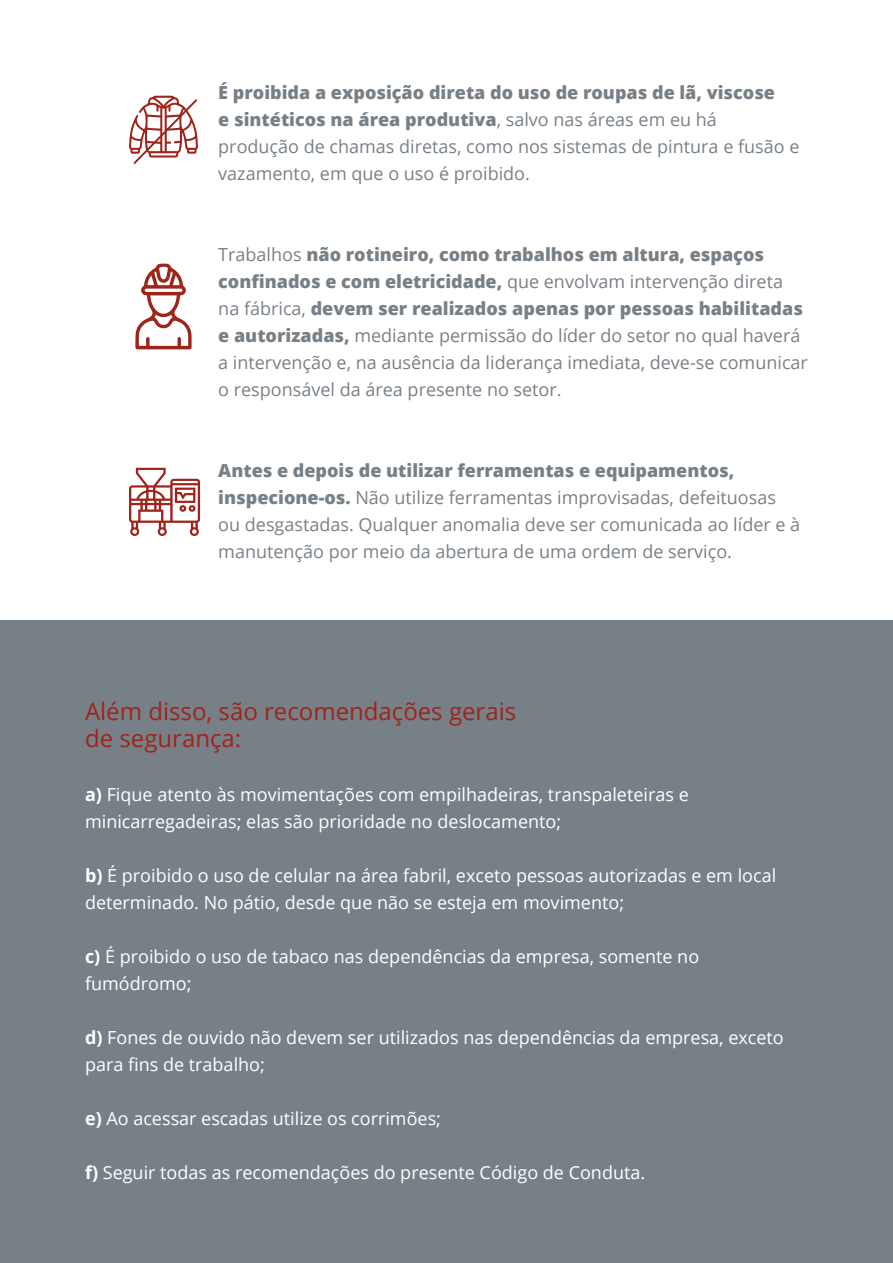
<style>
.page{position:relative;width:893px;height:1263px;background:#fff}
.page>*{position:absolute;margin:0;border:0;box-sizing:border-box;transform-origin:0 0}
.t1{font:24px/27px "Open Sans";color:#9f241c}
.t2{font:18px/27px "Open Sans";color:#788087}
.t3{font:18px/27px "Open Sans";color:#fff}
.s1{font-weight:800}
.s2{font-weight:700}
</style>
<div class="page">
<div style="left:0;top:621px;width:893px;height:642px;background:#788087"></div>
<svg style="left:129px;top:96px;width:69px;height:68px"></svg>
<svg style="left:129px;top:468px;width:71px;height:68px"></svg>
<svg style="left:135px;top:264px;width:57px;height:85px"></svg>
<p class="t2" style="left:218px;top:78px;width:583px"><span class="s1">É proibida a exposição direta do uso de roupas de lã, viscose<br>e sintéticos na área produtiva</span>, salvo nas áreas em eu há produção de chamas diretas, como nos sistemas de pintura e fusão e vazamento, em que o uso é proibido.</p>
<p class="t2" style="left:218px;top:240px;width:591px">Trabalhos <span class="s1">não rotineiro, como trabalhos em altura, espaços confinados e com eletricidade,</span> que envolvam intervenção direta na fábrica, <span class="s1">devem ser realizados apenas por pessoas habilitadas e autorizadas,</span> mediante permissão do líder do setor no qual haverá a intervenção e, na ausência da liderança imediata, deve-se comunicar o responsável da área presente no setor.</p>
<p class="t2" style="left:218px;top:456px;width:583px"><span class="s1">Antes e depois de utilizar ferramentas e equipamentos, inspecione-os.</span> Não utilize ferramentas improvisadas, defeituosas ou desgastadas. Qualquer anomalia deve ser comunicada ao líder e à manutenção por meio da abertura de uma ordem de serviço.</p>
<h1 class="t1" style="left:85px;top:697px;width:433px">Além disso, são recomendações gerais de segurança:</h1>
<p class="t3" style="left:85px;top:781px;width:605px"><span class="s2">a)</span> Fique atento às movimentações com empilhadeiras, transpaleteiras e minicarregadeiras; elas são prioridade no deslocamento;</p>
<p class="t3" style="left:85px;top:862px;width:693px"><span class="s2">b)</span> É proibido o uso de celular na área fabril, exceto pessoas autorizadas e em local determinado. No pátio, desde que não se esteja em movimento;</p>
<p class="t3" style="left:85px;top:943px;width:616px"><span class="s2">c)</span> É proibido o uso de tabaco nas dependências da empresa, somente no fumódromo;</p>
<p class="t3" style="left:85px;top:1024px;width:700px"><span class="s2">d)</span> Fones de ouvido não devem ser utilizados nas dependências da empresa, exceto para fins de trabalho;</p>
<p class="t3" style="left:85px;top:1105px;width:357px"><span class="s2">e)</span> Ao acessar escadas utilize os corrimões;</p>
<p class="t3" style="left:85px;top:1159px;width:562px"><span class="s2">f)</span> Seguir todas as recomendações do presente Código de Conduta.</p>
</div>
